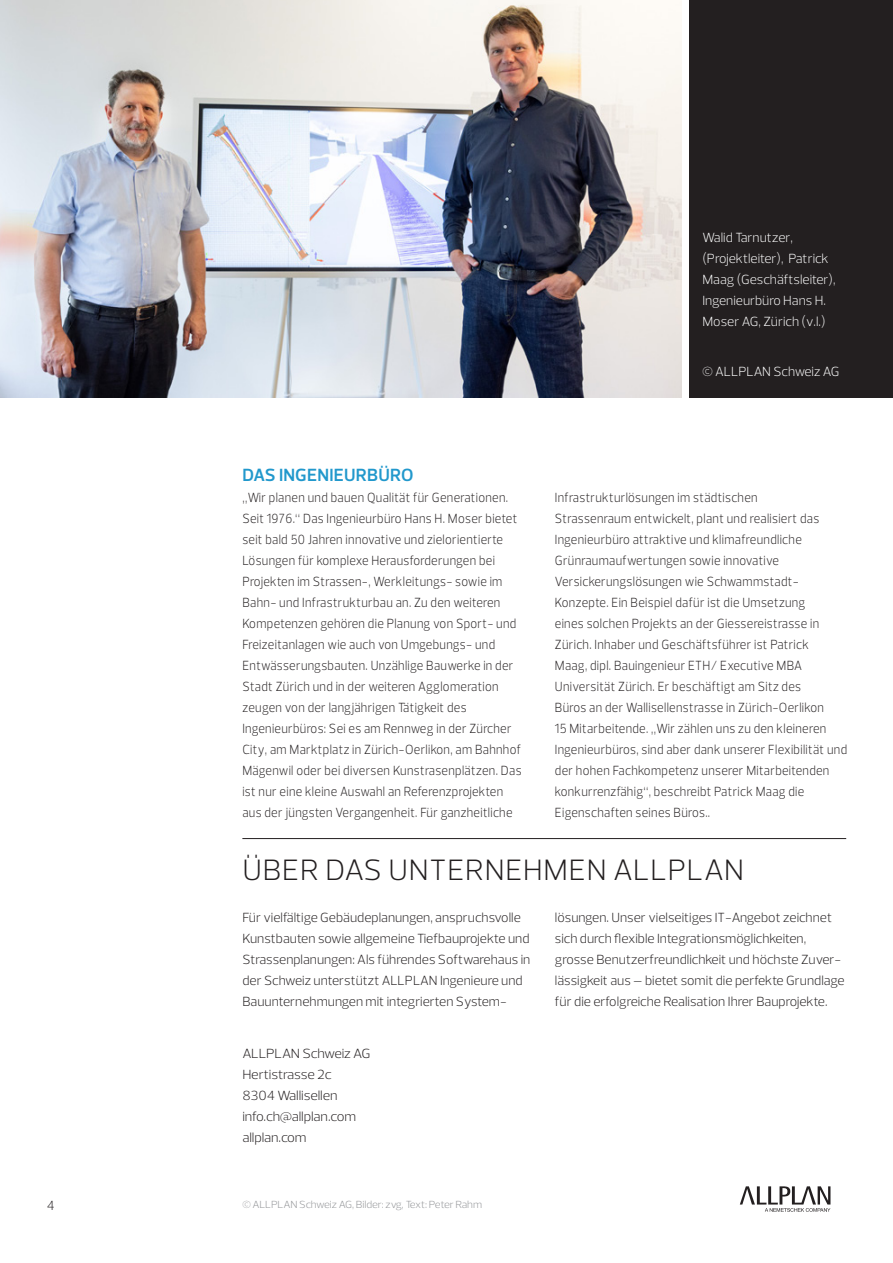
<style>
.page{position:relative;width:893px;height:1263px;background:#fff}
.page>*{position:absolute;margin:0;border:0;box-sizing:border-box;transform-origin:0 0}
.t1{font:300 30px "Prelo";letter-spacing:.025em;color:#231f20}
.t2{font:600 18px "Prelo";letter-spacing:.015em;color:#2198cc}
.t3{font:300 13.5px/21px "Prelo";letter-spacing:.025em;color:#231f20;scale:.91 1}
.t4{font:300 13.5px/21px "Prelo";color:#231f20}
.t5{font:300 13.5px/21px "Prelo";color:#fff}
.t6{font:300 13.5px/21px "Prelo";letter-spacing:-.01em;color:#231f20;scale:1.05 1}
.t7{font:300 13.5px "Prelo";letter-spacing:.025em;color:#231f20}
.t8{font:300 10.5px "Prelo";letter-spacing:-.01em;color:#939598;scale:1.05 1}
</style>
<div class="page">
<img style="left:0;top:0;width:681px;height:397px">
<div style="left:690px;top:0;width:203px;height:397px;background:#231f20"></div>
<svg style="left:740px;top:1186px;width:90px;height:26px"></svg>
<hr style="left:242px;top:838px;width:604px;height:1px;background:#231f20">
<p class="t7" style="left:47px;top:1197px;width:9px">4</p>
<p class="t5" style="left:702px;top:227px;width:135px">Walid Tarnutzer, (Projektleiter), Patrick<br>Maag (Geschäftsleiter),<br>Ingenieurbüro Hans H.<br>Moser AG, Zürich (v.l.)</p>
<p class="t5" style="left:702px;top:361px;width:139px">© ALLPLAN Schweiz AG</p>
<h2 class="t2" style="left:242px;top:464px;width:173px">DAS INGENIEURBÜRO</h2>
<p class="t3" style="left:242px;top:487px;width:308px">„Wir planen und bauen Qualität für Generationen.<br>Seit 1976.“ Das Ingenieurbüro Hans H. Moser bietet seit bald 50 Jahren innovative und zielorientierte Lösungen für komplexe Herausforderungen bei Projekten im Strassen-, Werkleitungs- sowie im Bahn- und Infrastrukturbau an. Zu den weiteren Kompetenzen gehören die Planung von Sport- und Freizeitanlagen wie auch von Umgebungs- und Entwässerungsbauten. Unzählige Bauwerke in der Stadt Zürich und in der weiteren Agglomeration zeugen von der langjährigen Tätigkeit des Ingenieurbüros: Sei es am Rennweg in der Zürcher City, am Marktplatz in Zürich-Oerlikon, am Bahnhof Mägenwil oder bei diversen Kunstrasenplätzen. Das ist nur eine kleine Auswahl an Referenzprojekten aus der jüngsten Vergangenheit. Für ganzheitliche</p>
<p class="t3" style="left:555px;top:487px;width:323px">Infrastrukturlösungen im städtischen<br>Strassenraum entwickelt, plant und realisiert das Ingenieurbüro attraktive und klimafreundliche Grünraumaufwertungen sowie innovative Versickerungslösungen wie Schwammstadt-Konzepte. Ein Beispiel dafür ist die Umsetzung<br>eines solchen Projekts an der Giessereistrasse in Zürich. Inhaber und Geschäftsführer ist Patrick<br>Maag, dipl. Bauingenieur ETH/ Executive MBA Universität Zürich. Er beschäftigt am Sitz des<br>Büros an der Wallisellenstrasse in Zürich-Oerlikon<br>15 Mitarbeitende. „Wir zählen uns zu den kleineren Ingenieurbüros, sind aber dank unserer Flexibilität und der hohen Fachkompetenz unserer Mitarbeitenden konkurrenzfähig“, beschreibt Patrick Maag die Eigenschaften seines Büros..</p>
<h1 class="t1" style="left:243px;top:852px;width:503px">ÜBER DAS UNTERNEHMEN ALLPLAN</h1>
<p class="t4" style="left:242px;top:907px;width:290px">Für vielfältige Gebäudeplanungen, anspruchsvolle Kunstbauten sowie allgemeine Tiefbauprojekte und Strassenplanungen: Als führendes Softwarehaus in der Schweiz unterstützt ALLPLAN Ingenieure und Bauunternehmungen mit integrierten System-</p>
<p class="t4" style="left:555px;top:907px;width:291px">lösungen. Unser vielseitiges IT-Angebot zeichnet sich durch flexible Integrationsmöglichkeiten, grosse Benutzerfreundlichkeit und höchste Zuver&shy;lässigkeit aus – bietet somit die perfekte Grundlage für die erfolgreiche Realisation Ihrer Bauprojekte.</p>
<p class="t6" style="left:242px;top:1043px;width:123px">ALLPLAN Schweiz AG<br>Hertistrasse 2c<br>8304 Wallisellen info.ch@allplan.com allplan.com</p>
<p class="t8" style="left:242px;top:1198px;width:230px">© ALLPLAN Schweiz AG, Bilder: zvg, Text: Peter Rahm</p>
</div>
